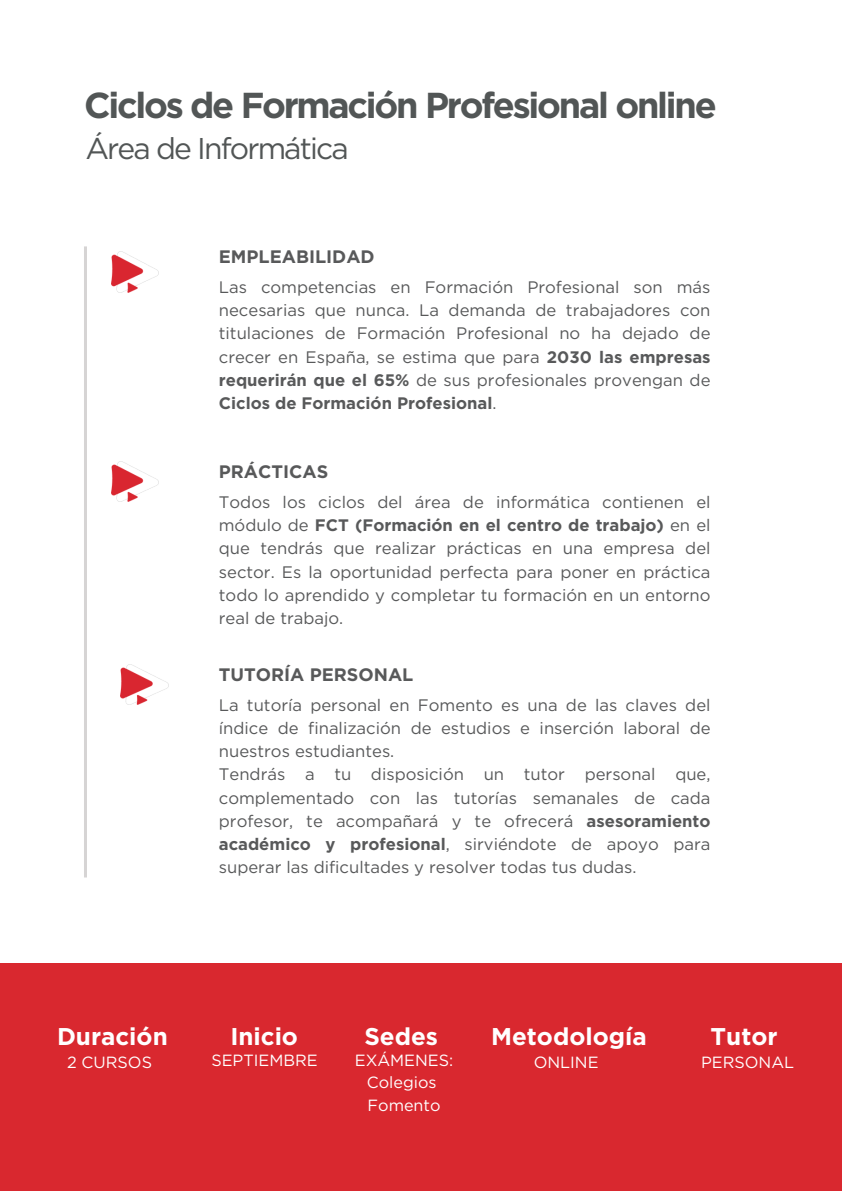
<style>
.page{position:relative;width:842px;height:1191px;background:#fff}
.page>*{position:absolute;margin:0;border:0;box-sizing:border-box;transform-origin:0 0}
.t1{font:700 36px "Gotham";letter-spacing:-.06em;color:#525656}
.t2{font:30px "Gotham";letter-spacing:-.06em;color:#525656}
.t3{font:700 24.2px "Gotham";color:#fff}
.t4{font:700 18px "Gotham";color:#58595a}
.t5{font:16.7px/23.2px "Gotham";color:#58595a;text-align:justify}
.t6{font:16.2px "Gotham";color:#fff}
.s1{font-weight:700}
</style>
<div class="page">
<hr style="left:84px;top:246px;width:3px;height:631px;background:#d6d4d4">
<img style="left:111px;top:252px;width:47px;height:40px">
<div style="left:0;top:963px;width:842px;height:227px;background:#d9282f"></div>
<img style="left:111px;top:461px;width:47px;height:40px">
<img style="left:121px;top:664px;width:47px;height:40px">
<h2 class="t1" style="left:84px;top:84px;width:634px">Ciclos de Formación Profesional online</h2>
<p class="t2" style="left:85px;top:130px;width:265px">Área de Informática</p>
<p class="t4" style="left:219px;top:246px;width:157px">EMPLEABILIDAD</p>
<p class="t5" style="left:219px;top:275px;width:493px">Las competencias en Formación Profesional son más necesarias que nunca. La demanda de trabajadores con titulaciones de Formación Profesional no ha dejado de crecer en España, se estima que para <span class="s1">2030 las empresas requerirán que el 65%</span> de sus profesionales provengan de <span class="s1">Ciclos de Formación Profesional</span>.</p>
<p class="t4" style="left:219px;top:461px;width:111px">PRÁCTICAS</p>
<p class="t5" style="left:219px;top:490px;width:493px">Todos los ciclos del área de informática contienen el módulo de <span class="s1">FCT (Formación en el centro de trabajo)</span> en el que tendrás que realizar prácticas en una empresa del sector. Es la oportunidad perfecta para poner en práctica todo lo aprendido y completar tu formación en un entorno real de trabajo.</p>
<h6 class="t4" style="left:219px;top:663px;width:196px">TUTORÍA PERSONAL</h6>
<h3 class="t5" style="left:219px;top:693px;width:493px;text-align:left">La tutoría personal en Fomento es una de las claves del índice de finalización de estudios e inserción laboral de nuestros estudiantes.<br>Tendrás a tu disposición un tutor personal que, complementado con las tutorías semanales de cada profesor, te acompañará y te ofrecerá <span class="s1">asesoramiento académico y profesional</span>, sirviéndote de apoyo para superar las dificultades y resolver todas tus dudas.</h3>
<h4 class="t3" style="left:57px;top:1021px;width:112px">Duración</h4>
<h5 class="t3" style="left:230px;top:1021px;width:69px">Inicio</h5>
<h4 class="t3" style="left:364px;top:1021px;width:75px">Sedes</h4>
<h5 class="t3" style="left:491px;top:1021px;width:157px">Metodología</h5>
<h4 class="t6" style="left:67px;top:1052px;width:87px">2 CURSOS</h4>
<h5 class="t3" style="left:711px;top:1021px;width:68px">Tutor</h5>
<h3 class="t6" style="left:211px;top:1049px;width:108px">SEPTIEMBRE</h3>
<h6 class="t6" style="left:355px;top:1049px;width:100px">EXÁMENES:</h6>
<h3 class="t6" style="left:367px;top:1072px;width:71px">Colegios</h3>
<h6 class="t6" style="left:368px;top:1094px;width:75px">Fomento</h6>
<h3 class="t6" style="left:534px;top:1052px;width:66px">ONLINE</h3>
<p class="t6" style="left:701px;top:1052px;width:95px">PERSONAL</p>
</div>
